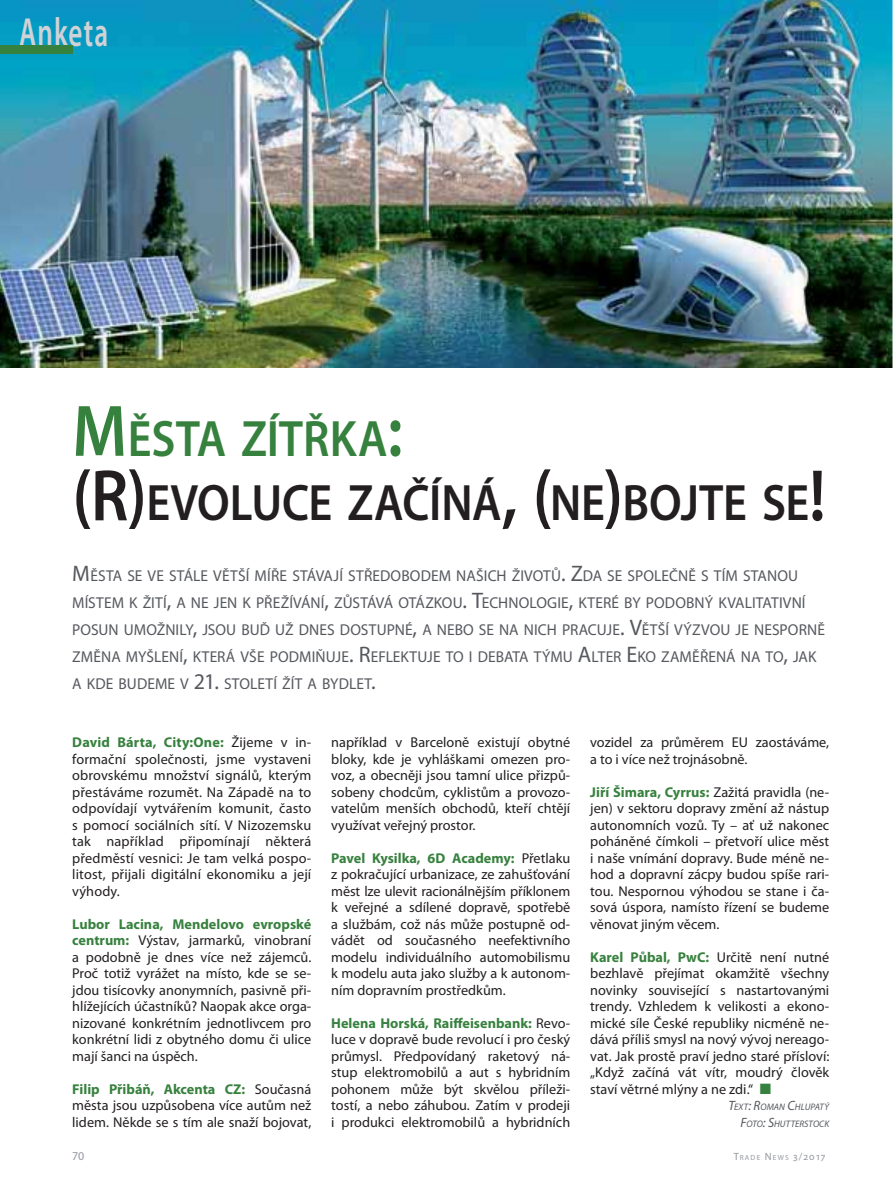
<style>
.page{position:relative;width:893px;height:1191px;background:#fff}
.page>*{position:absolute;margin:0;border:0;box-sizing:border-box;transform-origin:0 0}
.t1{font:600 51.45px/64.5px "Myriad Pro";letter-spacing:-.005em;color:#231f20;scale:.9 1}
.t2{font:600 40.8px "Myriad Pro";letter-spacing:.035em;color:#d0d2d5;scale:.67 1}
.t3{font:15.75px/27px "Myriad Pro";letter-spacing:.005em;color:#55585d}
.t4{font:14.25px/16.5px "Myriad Pro";color:#231f20;text-align:justify}
.t5{font:12px "Myriad Pro";color:#94989e}
.t6{font:italic 9.45px/16.5px "Myriad Pro";letter-spacing:.005em;color:#55585d;text-align:right}
.t7{font:7.35px "Myriad Pro";letter-spacing:.165em;color:#94989e}
.s1{font-size:73.5px;color:#37813e}
.s2{color:#37813e}
.s3{font-size:73.5px}
.s4{font-size:22.5px}
.s5{font-weight:700;color:#37813e}
.s6{font-size:13.5px}
.s7{font-size:10.5px}
</style>
<div class="page">
<img style="left:0;top:0;width:893px;height:368px">
<div style="left:0;top:45px;width:72px;height:9px;background:#37813e"></div>
<svg style="left:892px;top:346px;width:1px;height:22px"></svg>
<h2 class="t2" style="left:19px;top:16px;width:135px">Anketa</h2>
<h1 class="t1" style="left:72px;top:406px;width:839px"><span class="s1">M</span><span class="s2">ĚSTA ZÍTŘKA</span><span class="s1">:<br></span><span class="s3">(R)</span>EVOLUCE ZAČÍNÁ<span class="s3">, (</span>NE<span class="s3">)</span>BOJTE SE<span class="s3">!</span></h1>
<p class="t3" style="left:72px;top:562px;width:754px"><span class="s4">M</span>ĚSTA SE VE STÁLE VĚTŠÍ MÍŘE STÁVAJÍ STŘEDOBODEM NAŠICH ŽIVOTŮ<span class="s4">. Z</span>DA SE SPOLEČNĚ S TÍM STANOU MÍSTEM K ŽITÍ<span class="s4">,</span> A NE JEN K PŘEŽÍVÁNÍ<span class="s4">,</span> ZŮSTÁVÁ OTÁZKOU<span class="s4">. T</span>ECHNOLOGIE<span class="s4">,</span> KTERÉ BY PODOBNÝ KVALITATIVNÍ POSUN UMOŽNILY<span class="s4">,</span> JSOU BUĎ UŽ DNES DOSTUPNÉ<span class="s4">,</span> A NEBO SE NA NICH PRACUJE<span class="s4">. V</span>ĚTŠÍ VÝZVOU JE NESPORNĚ ZMĚNA MYŠLENÍ<span class="s4">,</span> KTERÁ VŠE PODMIŇUJE<span class="s4">. R</span>EFLEKTUJE TO I DEBATA TÝMU <span class="s4">A</span>LTER <span class="s4">E</span>KO ZAMĚŘENÁ NA TO<span class="s4">,</span> JAK A KDE BUDEME V <span class="s4">21.</span> STOLETÍ ŽÍT A BYDLET<span class="s4">.</span></p>
<p class="t4" style="left:72px;top:735px;width:241px"><span class="s5">David Bárta, City:One:</span> Žijeme v in&shy;formační společnosti, jsme vystaveni obrovskému množství signálů, kterým přestáváme rozumět. Na Západě na to odpovídají vytvářením komunit, často s pomocí sociálních sítí. V Nizozemsku tak například připomínají některá předměstí vesnici: Je tam velká pospo&shy;litost, přijali digitální ekonomiku a její výhody.</p>
<p class="t4" style="left:72px;top:917px;width:240px"><span class="s5">Lubor Lacina, Mendelovo evropské centrum:</span> Výstav, jarmarků, vinobraní a podobně je dnes více než zájemců.<br>Proč totiž vyrážet na místo, kde se se&shy;jdou tisícovky anonymních, pasivně při&shy;hlížejících účastníků? Naopak akce orga&shy;nizované konkrétním jednotlivcem pro konkrétní lidi z obytného domu či ulice mají šanci na úspěch.</p>
<p class="t4" style="left:72px;top:1082px;width:240px"><span class="s5">Filip Přibáň, Akcenta CZ:</span> Současná města jsou uzpůsobena více autům než lidem. Někde se s tím ale snaží bojovat,</p>
<p class="t4" style="left:331px;top:735px;width:240px">například v Barceloně existují obytné bloky, kde je vyhláškami omezen pro&shy;voz, a obecněji jsou tamní ulice přizpů&shy;sobeny chodcům, cyklistům a provozo&shy;vatelům menších obchodů, kteří chtějí využívat veřejný prostor.</p>
<p class="t4" style="left:331px;top:851px;width:240px"><span class="s5">Pavel Kysilka, 6D Academy:</span> Přetlaku z pokračující urbanizace, ze zahušťování měst lze ulevit racionálnějším příklonem k veřejné a sdílené dopravě, spotřebě a službám, což nás může postupně od&shy;vádět od současného neefektivního modelu individuálního automobilismu k modelu auta jako služby a k autonom&shy;ním dopravním prostředkům.</p>
<p class="t4" style="left:331px;top:1016px;width:240px"><span class="s5">Helena Horská, Raiffeisenbank:</span> Revo&shy;luce v dopravě bude revolucí i pro český průmysl. Předpovídaný raketový ná&shy;stup elektromobilů a aut s hybridním pohonem může být skvělou příleži&shy;tostí, a nebo záhubou. Zatím v prodeji i produkci elektromobilů a hybridních</p>
<p class="t4" style="left:590px;top:735px;width:240px">vozidel za průměrem EU zaostáváme, a to i více než trojnásobně.</p>
<p class="t4" style="left:590px;top:785px;width:241px"><span class="s5">Jiří Šimara, Cyrrus:</span> Zažitá pravidla (ne&shy;jen) v sektoru dopravy změní až nástup autonomních vozů. Ty – ať už nakonec poháněné čímkoli – přetvoří ulice měst i naše vnímání dopravy. Bude méně ne&shy;hod a dopravní zácpy budou spíše rari&shy;tou. Nespornou výhodou se stane i ča&shy;sová úspora, namísto řízení se budeme věnovat jiným věcem.</p>
<p class="t4" style="left:590px;top:950px;width:241px"><span class="s5">Karel Půbal, PwC:</span> Určitě není nutné bezhlavě přejímat okamžitě všechny novinky související s nastartovanými trendy. Vzhledem k velikosti a ekono&shy;mické síle České republiky nicméně ne&shy;dává příliš smysl na nový vývoj nereago&shy;vat. Jak prostě praví jedno staré přísloví: „Když začíná vát vítr, moudrý člověk staví větrné mlýny a ne zdi.“</p>
<p class="t6" style="left:728px;top:1098px;width:102px"><span class="s6">T</span>EXT<span class="s6">: R</span>OMAN <span class="s6">C</span>HLUPATÝ<br><span class="s6">F</span>OTO<span class="s6">: S</span>HUTTERSTOCK</p>
<p class="t5" style="left:72px;top:1151px;width:14px">70</p>
<p class="t7" style="left:734px;top:1153px;width:93px"><span class="s7">T</span>RADE <span class="s7">N</span>EWS <span class="s7">3/2017</span></p>
</div>
